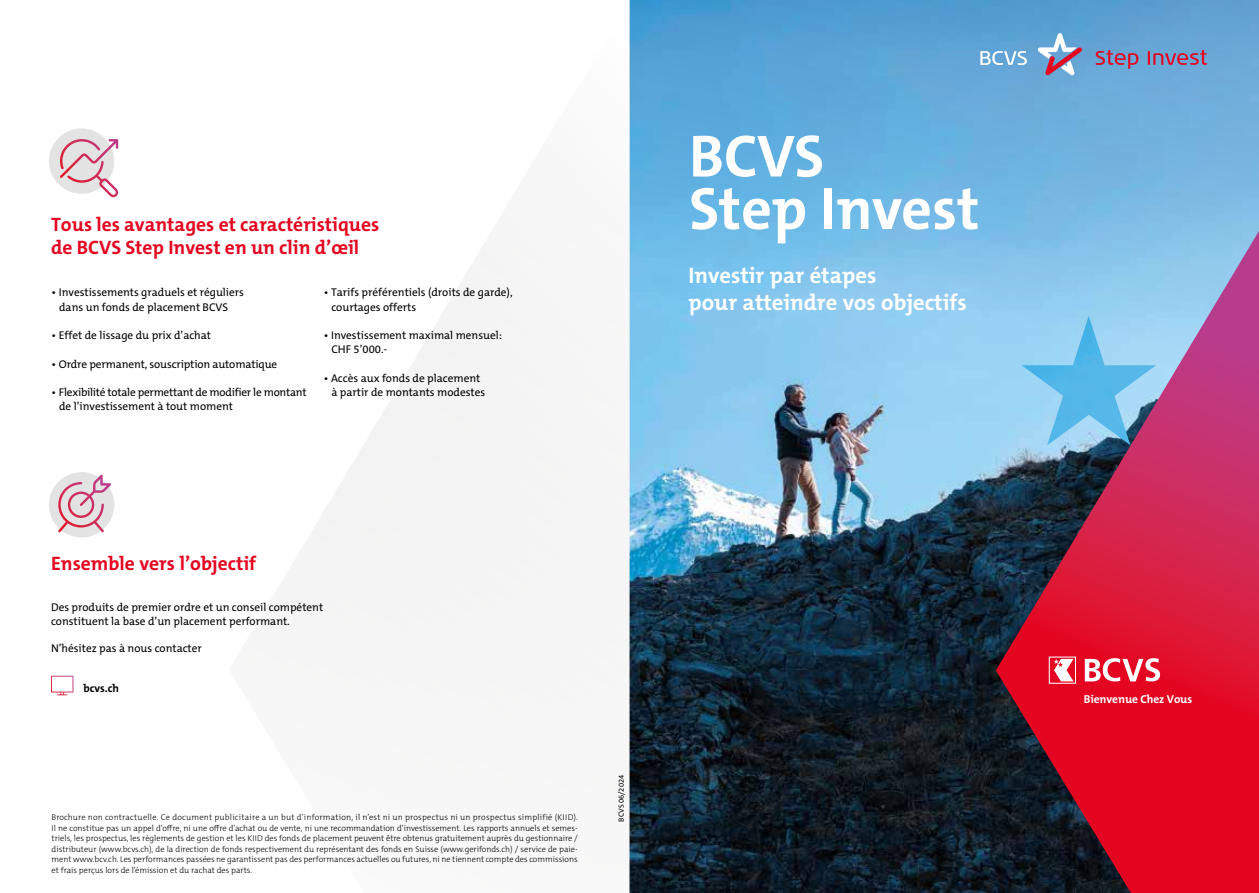
<style>
.page{position:relative;width:1259px;height:893px;background:#fff}
.page>*{position:absolute;margin:0;border:0;box-sizing:border-box;transform-origin:0 0}
.t1{font:700 60px/52.5px "The Mix C5";letter-spacing:-.005em;color:#fff}
.t2{font:700 22.5px/27px "The Mix C5";color:#fff}
.t3{font:700 19.5px/23.4px "The Mix C5";color:#e40521}
.t4{font:700 11.55px "T Mix";letter-spacing:-.01em;color:#fff}
.t5{font:11.25px/14.2px "The Mix C5";color:#000}
.t6{font:11.25px/14.2px "The Mix C5";letter-spacing:-.02em;color:#000}
.t7{font:700 11.25px "The Mix C5";color:#000}
.t8{font:300 8.4px/10.5px "The Mix C5";color:#000;text-align:justify}
.t9{font:7.5px "The Mix C5";color:#000}
</style>
<div class="page">
<svg style="left:272px;top:247px;width:311px;height:392px"></svg>
<img style="left:629px;top:366px;width:630px;height:527px">
<img style="left:1021px;top:366px;width:135px;height:79px">
<svg style="left:1084px;top:658px;width:76px;height:23px"></svg>
<svg style="left:1048px;top:656px;width:28px;height:28px"></svg>
<div style="left:49px;top:128px;width:65px;height:66px;background:#e3e3e3;border-radius:50%"></div>
<div style="left:49px;top:472px;width:65px;height:66px;background:#e3e3e3;border-radius:50%"></div>
<svg style="left:51px;top:676px;width:22px;height:19px"></svg>
<svg style="left:60px;top:139px;width:58px;height:58px"></svg>
<svg style="left:58px;top:475px;width:53px;height:57px"></svg>
<svg style="left:629px;top:0;width:630px;height:366px;background:#73b3e0"></svg>
<svg style="left:1095px;top:50px;width:43px;height:19px"></svg>
<hr style="left:1147px;top:51px;width:3px;height:14px;background:#e40521">
<svg style="left:1153px;top:50px;width:54px;height:15px"></svg>
<svg style="left:1037px;top:33px;width:45px;height:42px"></svg>
<svg style="left:980px;top:51px;width:47px;height:14px"></svg>
<h3 class="t3" style="left:51px;top:213px;width:330px">Tous les avantages et caractéristiques de BCVS Step Invest en un clin d’œil</h3>
<h3 class="t5" style="left:59px;top:285px;width:186px;text-indent:-8px">• Investissements graduels et réguliers dans un fonds de placement BCVS</h3>
<h3 class="t5" style="left:52px;top:328px;width:161px">• Effet de lissage du prix d’achat</h3>
<h3 class="t5" style="left:52px;top:357px;width:227px">• Ordre permanent, souscription automatique</h3>
<h3 class="t6" style="left:59px;top:385px;width:249px;text-indent:-8px">• Flexibilité totale permettant de modifier le montant de l’investissement à tout moment</h3>
<h3 class="t5" style="left:331px;top:285px;width:183px;text-indent:-8px">• Tarifs préférentiels (droits de garde), courtages offerts</h3>
<h3 class="t5" style="left:331px;top:328px;width:172px;text-indent:-8px">• Investissement maximal mensuel:<br>CHF 5’000.-</h3>
<h3 class="t5" style="left:331px;top:371px;width:155px;text-indent:-8px">• Accès aux fonds de placement à partir de montants modestes</h3>
<h3 class="t3" style="left:51px;top:552px;width:207px">Ensemble vers l’objectif</h3>
<h3 class="t5" style="left:51px;top:601px;width:274px;line-height:13.5px">Des produits de premier ordre et un conseil compétent constituent la base d’un placement performant.</h3>
<h3 class="t5" style="left:51px;top:641px;width:152px">N’hésitez pas à nous contacter</h3>
<h3 class="t7" style="left:83px;top:681px;width:37px">bcvs.ch</h3>
<p class="t8" style="left:52px;top:812px;width:528px">Brochure non contractuelle. Ce document publicitaire a un but d’information, il n’est ni un prospectus ni un prospectus simplifié (KIID).<br>Il ne constitue pas un appel d’offre, ni une offre d’achat ou de vente, ni une recommandation d’investissement. Les rapports annuels et semes&shy;triels, les prospectus, les règlements de gestion et les KIID des fonds de placement peuvent être obtenus gratuitement auprès du gestionnaire / distributeur (www.bcvs.ch), de la direction de fonds respectivement du représentant des fonds en Suisse (www.gerifonds.ch) / service de paie&shy;ment www.bcv.ch. Les performances passées ne garantissent pas des performances actuelles ou futures, ni ne tiennent compte des commissions et frais perçus lors de l’émission et du rachat des parts.</p>
<p class="t9" style="left:616px;top:822px;width:48px;rotate:-90deg">BCVS 06/2024</p>
<h1 class="t1" style="left:689px;top:131px;width:292px">BCVS<br>Step Invest</h1>
<h2 class="t2" style="left:688px;top:262px;width:280px">Investir par étapes<br>pour atteindre vos objectifs</h2>
<h3 class="t4" style="left:1083px;top:690px;width:110px">Bienvenue Chez Vous</h3>
</div>
